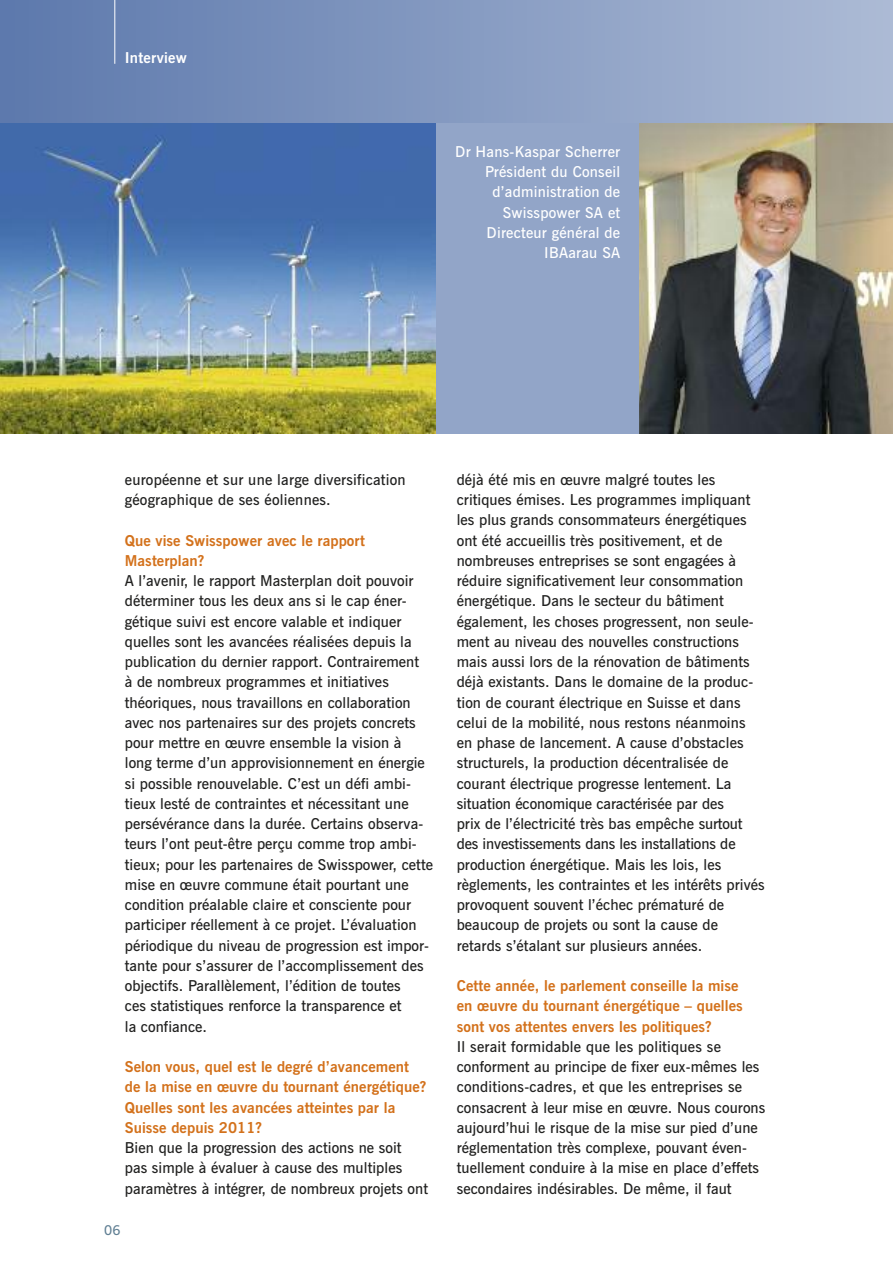
<style>
.page{position:relative;width:893px;height:1263px;background:#fff}
.page>*{position:absolute;margin:0;border:0;box-sizing:border-box;transform-origin:0 0}
.t1{font:600 15px/20.2px "News Gothic BT";letter-spacing:.005em;color:#212120}
.t2{font:700 15px/20.2px "News Gothic BT";letter-spacing:.005em;color:#d3711b}
.t3{font:600 15px/20.2px "News Gothic BT";letter-spacing:.015em;color:#fff;text-align:right}
.t4{font:700 15px "News Gothic BT";letter-spacing:.015em;color:#fff}
.t5{font:600 13.5px "News Gothic BT";color:#618094}
</style>
<div class="page">
<div style="left:0;top:0;width:893px;height:123px;background:linear-gradient(to right,#5d79ad,#acbbd5)"></div>
<hr style="left:115px;top:0;width:1px;height:64px;background:#fff">
<div style="left:436px;top:123px;width:203px;height:311px;background:#92a5c8"></div>
<img style="left:639px;top:123px;width:254px;height:311px">
<img style="left:0;top:123px;width:435px;height:311px">
<p class="t4" style="left:125px;top:52px;width:64px">Interview</p>
<p class="t3" style="left:455px;top:143px;width:167px">Dr Hans-Kaspar Scherrer<br>Président du Conseil d’administration de<br>Swisspower SA et<br>Directeur général de<br>IBAarau SA</p>
<p class="t1" style="left:125px;top:471px;width:282px">européenne et sur une large diversification géographique de ses éoliennes.</p>
<p class="t2" style="left:125px;top:531px;width:242px">Que vise Swisspower avec le rapport<br>Masterplan?</p>
<p class="t1" style="left:125px;top:572px;width:310px">A l’avenir, le rapport Masterplan doit pouvoir déterminer tous les deux ans si le cap éner&shy;gétique suivi est encore valable et indiquer quelles sont les avancées réalisées depuis la publication du dernier rapport. Contrairement<br>à de nombreux programmes et initiatives théoriques, nous travaillons en collaboration avec nos partenaires sur des projets concrets pour mettre en œuvre ensemble la vision à<br>long terme d’un approvisionnement en énergie si possible renouvelable. C’est un défi ambi&shy;tieux lesté de contraintes et nécessitant une persévérance dans la durée. Certains observa&shy;teurs l’ont peut-être perçu comme trop ambi&shy;tieux; pour les partenaires de Swisspower, cette mise en œuvre commune était pourtant une condition préalable claire et consciente pour participer réellement à ce projet. L’évaluation périodique du niveau de progression est impor&shy;tante pour s’assurer de l’accomplissement des objectifs. Parallèlement, l’édition de toutes<br>ces statistiques renforce la transparence et<br>la confiance.</p>
<p class="t2" style="left:125px;top:1058px;width:303px">Selon vous, quel est le degré d’avancement de la mise en œuvre du tournant énergétique?<br>Quelles sont les avancées atteintes par la Suisse depuis 2011?</p>
<p class="t1" style="left:125px;top:1139px;width:305px">Bien que la progression des actions ne soit<br>pas simple à évaluer à cause des multiples paramètres à intégrer, de nombreux projets ont</p>
<p class="t5" style="left:104px;top:1225px;width:18px">06</p>
<p class="t1" style="left:457px;top:471px;width:309px">déjà été mis en œuvre malgré toutes les critiques émises. Les programmes impliquant les plus grands consommateurs énergétiques ont été accueillis très positivement, et de nombreuses entreprises se sont engagées à réduire significativement leur consommation énergétique. Dans le secteur du bâtiment également, les choses progressent, non seule&shy;ment au niveau des nouvelles constructions mais aussi lors de la rénovation de bâtiments déjà existants. Dans le domaine de la produc&shy;tion de courant électrique en Suisse et dans celui de la mobilité, nous restons néanmoins en phase de lancement. A cause d’obstacles structurels, la production décentralisée de courant électrique progresse lentement. La situation économique caractérisée par des<br>prix de l’électricité très bas empêche surtout des investissements dans les installations de production énergétique. Mais les lois, les règlements, les contraintes et les intérêts privés provoquent souvent l’échec prématuré de beaucoup de projets ou sont la cause de retards s’étalant sur plusieurs années.</p>
<p class="t2" style="left:457px;top:977px;width:287px">Cette année, le parlement conseille la mise en œuvre du tournant énergétique – quelles sont vos attentes envers les politiques?</p>
<p class="t1" style="left:457px;top:1038px;width:310px">Il serait formidable que les politiques se conforment au principe de fixer eux-mêmes les conditions-cadres, et que les entreprises se consacrent à leur mise en œuvre. Nous courons aujourd’hui le risque de la mise sur pied d’une réglementation très complexe, pouvant éven&shy;tuellement conduire à la mise en place d’effets secondaires indésirables. De même, il faut</p>
</div>
